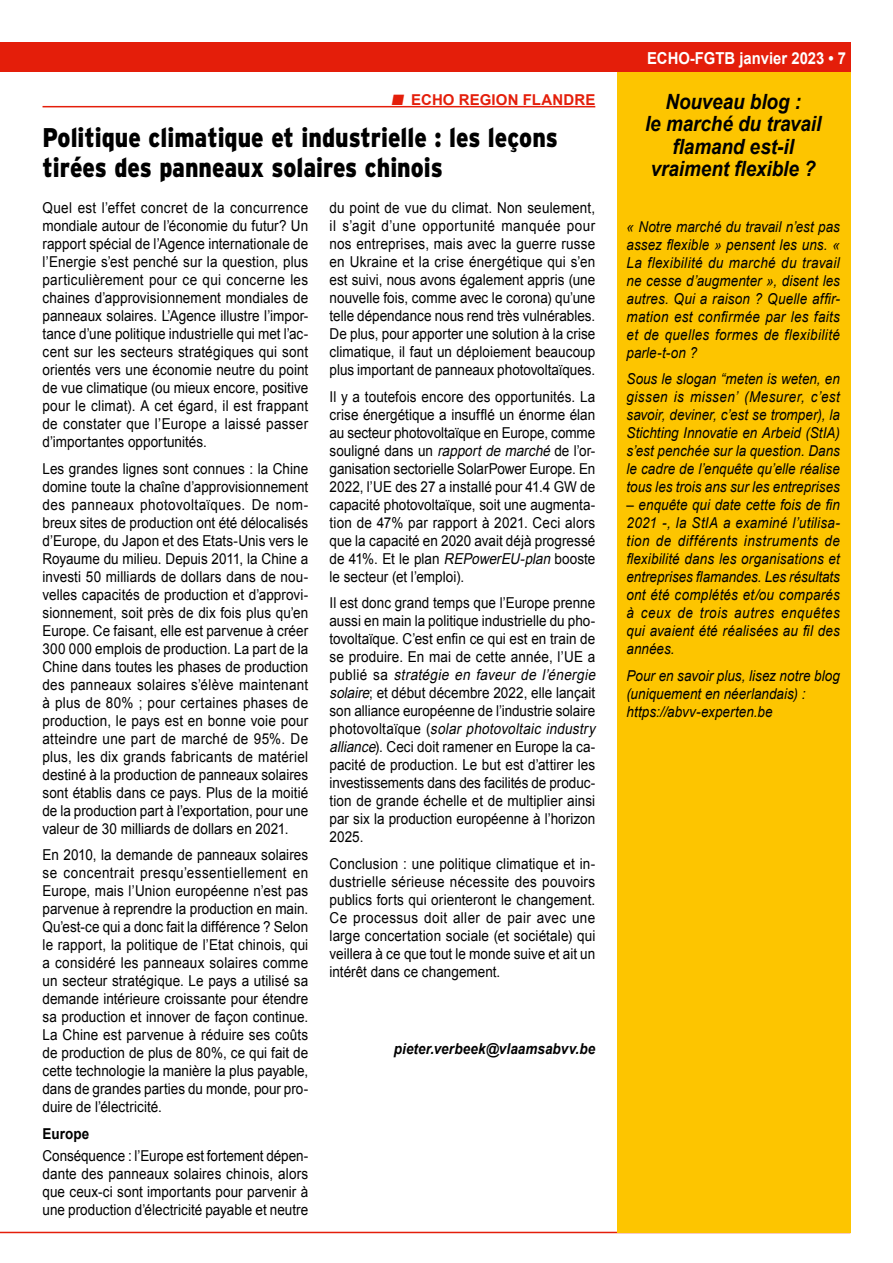
<style>
.page{position:relative;width:893px;height:1263px;background:#fff}
.page>*{position:absolute;margin:0;border:0;box-sizing:border-box;transform-origin:0 0}
.t1{font:900 27px/30px "Interstate";color:#000;scale:.85 1}
.t2{font:italic 700 21px/22.5px "Arial";letter-spacing:-.005em;color:#000;text-align:center;scale:.9 1}
.t3{font:700 16.5px "Arial";color:#fff;scale:.9 1}
.t4{font:15px/18px "Arial";color:#000;text-align:justify;scale:.9 1}
.t5{font:italic 15px/18px "Arial";letter-spacing:.005em;color:#000;text-align:justify;scale:.9 1}
.t6{font:italic 700 15px "Arial";letter-spacing:.005em;color:#000;scale:.9 1}
.t7{font:700 15px "Arial";letter-spacing:.01em;color:#e41e0a}
.t8{font:700 15px "Arial";letter-spacing:.005em;color:#000;scale:.9 1}
.s1{font-style:italic}
</style>
<div class="page">
<div style="left:0;top:43px;width:850px;height:29px;background:#e41e0a"></div>
<hr style="left:0;top:1232px;width:850px;height:1px;background:#e41e0a">
<div style="left:617px;top:72px;width:233px;height:1161px;background:#fdc500"></div>
<hr style="left:43px;top:106px;width:552px;height:1px;background:#e41e0a">
<p class="t7" style="left:392px;top:90px;width:205px">■ ECHO REGION FLANDRE</p>
<h1 class="t1" style="left:43px;top:122px;width:608px">Politique climatique et industrielle : les leçons tirées des panneaux solaires chinois</h1>
<p class="t4" style="left:43px;top:199px;width:297px">Quel est l’effet concret de la concurrence mondiale autour de l’économie du futur? Un rapport spécial de l’Agence internationale de l’Energie s’est penché sur la question, plus particulièrement pour ce qui concerne les chaines d’approvisionnement mondiales de panneaux solaires. L’Agence illustre l’impor&shy;tance d’une politique industrielle qui met l’ac&shy;cent sur les secteurs stratégiques qui sont orientés vers une économie neutre du point de vue climatique (ou mieux encore, positive pour le climat). A cet égard, il est frappant de constater que l’Europe a laissé passer d’importantes opportunités.</p>
<p class="t4" style="left:43px;top:460px;width:297px">Les grandes lignes sont connues : la Chine domine toute la chaîne d’approvisionnement des panneaux photovoltaïques. De nom&shy;breux sites de production ont été délocalisés d’Europe, du Japon et des Etats-Unis vers le Royaume du milieu. Depuis 2011, la Chine a investi 50 milliards de dollars dans de nou&shy;velles capacités de production et d’approvi&shy;sionnement, soit près de dix fois plus qu’en Europe. Ce faisant, elle est parvenue à créer 300 000 emplois de production. La part de la Chine dans toutes les phases de production des panneaux solaires s’élève maintenant à plus de 80% ; pour certaines phases de production, le pays est en bonne voie pour atteindre une part de marché de 95%. De plus, les dix grands fabricants de matériel destiné à la production de panneaux solaires sont établis dans ce pays. Plus de la moitié de la production part à l’exportation, pour une valeur de 30 milliards de dollars en 2021.</p>
<p class="t4" style="left:43px;top:846px;width:297px">En 2010, la demande de panneaux solaires se concentrait presqu’essentiellement en Europe, mais l’Union européenne n’est pas parvenue à reprendre la production en main.<br>Qu’est-ce qui a donc fait la différence ? Selon le rapport, la politique de l’Etat chinois, qui a considéré les panneaux solaires comme un secteur stratégique. Le pays a utilisé sa demande intérieure croissante pour étendre sa production et innover de façon continue.<br>La Chine est parvenue à réduire ses coûts de production de plus de 80%, ce qui fait de cette technologie la manière la plus payable, dans de grandes parties du monde, pour pro&shy;duire de l’électricité.</p>
<p class="t8" style="left:43px;top:1124px;width:54px">Europe</p>
<p class="t4" style="left:43px;top:1147px;width:297px">Conséquence : l’Europe est fortement dépen&shy;dante des panneaux solaires chinois, alors que ceux-ci sont importants pour parvenir à une production d’électricité payable et neutre</p>
<p class="t4" style="left:330px;top:199px;width:297px">du point de vue du climat. Non seulement, il s’agit d’une opportunité manquée pour nos entreprises, mais avec la guerre russe en Ukraine et la crise énergétique qui s’en est suivi, nous avons également appris (une nouvelle fois, comme avec le corona) qu’une telle dépendance nous rend très vulnérables.<br>De plus, pour apporter une solution à la crise climatique, il faut un déploiement beaucoup plus important de panneaux photovoltaïques.</p>
<p class="t4" style="left:330px;top:388px;width:297px">Il y a toutefois encore des opportunités. La crise énergétique a insufflé un énorme élan au secteur photovoltaïque en Europe, comme souligné dans un <span class="s1">rapport de marché</span> de l’or&shy;ganisation sectorielle SolarPower Europe. En 2022, l’UE des 27 a installé pour 41.4 GW de capacité photovoltaïque, soit une augmenta&shy;tion de 47% par rapport à 2021. Ceci alors que la capacité en 2020 avait déjà progressé de 41%. Et le plan <span class="s1">REPowerEU-plan</span> booste le secteur (et l’emploi).</p>
<p class="t4" style="left:330px;top:594px;width:301px;text-align:left">Il est donc grand temps que l’Europe prenne aussi en main la politique industrielle du pho&shy;tovoltaïque. C’est enfin ce qui est en train de se produire. En mai de cette année, l’UE a p u b l i é s a <span class="s1">stratégie en faveur de l’énergie solaire</span>; et début décembre 2022, elle lançait son alliance européenne de l’industrie solaire p h o t o v o l t aïq u e (<span class="s1">solar photovoltaic industry alliance</span>). Ceci doit ramener en Europe la ca&shy;pacité de production. Le but est d’attirer les investissements dans des facilités de produc&shy;tion de grande échelle et de multiplier ainsi par six la production européenne à l’horizon 2025.</p>
<p class="t4" style="left:330px;top:855px;width:297px">Conclusion : une politique climatique et in&shy;dustrielle sérieuse nécessite des pouvoirs publics forts qui orienteront le changement.<br>Ce processus doit aller de pair avec une large concertation sociale (et sociétale) qui veillera à ce que tout le monde suive et ait un intérêt dans ce changement.</p>
<p class="t6" style="left:394px;top:1039px;width:225px">pieter.verbeek@vlaamsabvv.be</p>
<p class="t3" style="left:647px;top:47px;width:223px">ECHO-FGTB janvier 2023 • 7</p>
<h2 class="t2" style="left:645px;top:91px;width:197px">Nouveau blog :<br>le marché du travail flamand est-il vraiment flexible ?</h2>
<p class="t5" style="left:626px;top:218px;width:239px">« Notre marché du travail n’est pas assez flexible » pensent les uns. « La flexibilité du marché du travail ne cesse d’augmenter », disent les autres. Qui a raison ? Quelle affir&shy;mation est confirmée par les faits et de quelles formes de flexibilité parle-t-on ?</p>
<p class="t5" style="left:626px;top:370px;width:239px">Sous le slogan “meten is weten, en gissen is missen’ (Mesurer, c’est savoir, deviner, c’est se tromper), la Stichting Innovatie en Arbeid (StIA) s’est penchée sur la question. Dans le cadre de l’enquête qu’elle réalise tous les trois ans sur les entreprises</p>
<p class="t5" style="left:626px;top:496px;width:239px">– enquête qui date cette fois de fin 2021 -, la StIA a examiné l’utilisa&shy;tion de différents instruments de flexibilité dans les organisations et entreprises flamandes. Les résultats ont été complétés et/ou comparés à ceux de trois autres enquêtes qui avaient été réalisées au fil des années.</p>
<p class="t5" style="left:626px;top:667px;width:239px;text-align:left">Pour en savoir plus, lisez notre blog (uniquement en néerlandais) : https://abvv-experten.be</p>
</div>
